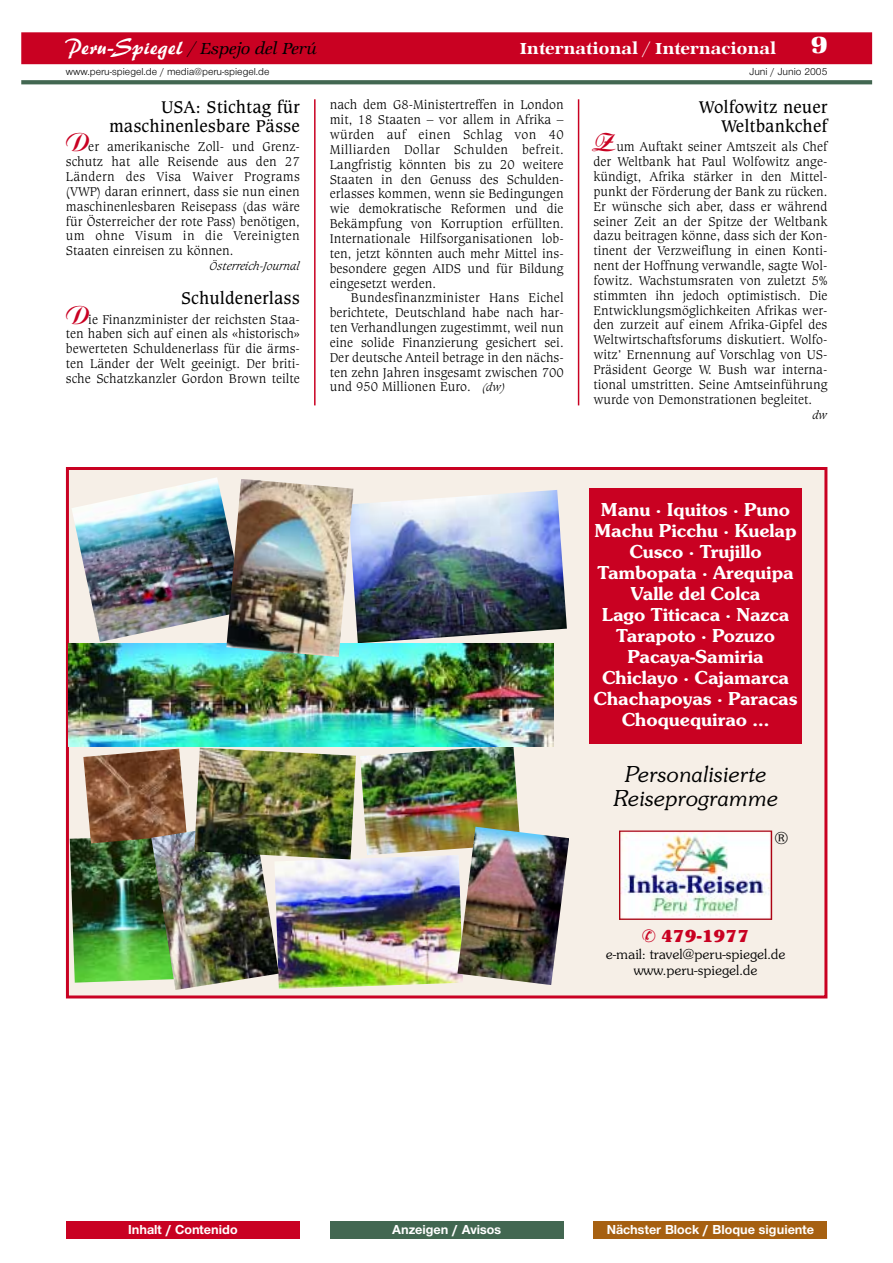
<style>
.page{position:relative;width:893px;height:1263px;background:#fff}
.page>*{position:absolute;margin:0;border:0;box-sizing:border-box;transform-origin:0 0}
.t1{font:italic 300 24px/24px "Souvenir Itc T";color:#000;text-align:center}
.t2{font:800 24px "Zapf International Itc T";color:#fff}
.t3{font:600 19.5px/21px "Souvenir Itc T";color:#fff;text-align:center}
.t4{font:18px/19.5px "Caxton BT";color:#000;text-align:right}
.t5{font:700 18px "Souvenir Itc T";color:#c90122}
.t6{font:300 18px "Souvenir Itc T";color:#000}
.t7{font:600 16.5px "Zapf International Itc T";color:#fff}
.t8{font:italic 500 16.5px "Zapf International Itc T";color:#000}
.t9{font:300 15px/16.5px "Souvenir Itc T";color:#000;text-align:center}
.t10{font:300 13.5px/14.9px "Caxton BT";color:#000;text-align:justify}
.t11{font:700 13.5px "Nimbus Sans Novus T";color:#fff}
.t12{font:italic 300 12px "Caxton BT";color:#000}
.t13{font:10.5px "Nimbus Sans Novus T";color:#000}
.s1{font-family:"Brush 445 BT";font-weight:400;font-style:normal;font-size:21px;color:#fff}
.s2{font-family:"Aritus D";font-weight:700;font-size:27px;color:#c90122}
.s3{font-style:italic;font-size:12px}
</style>
<div class="page">
<div style="left:21px;top:32px;width:851px;height:32px;background:#c90122"></div>
<svg style="left:21px;top:80px;width:851px;height:4px;fill:#426751"></svg>
<hr style="left:314px;top:99px;width:1px;height:306px;background:#c90122">
<hr style="left:578px;top:99px;width:1px;height:306px;background:#c90122">
<div style="left:66px;top:1222px;width:234px;height:17px;background:#c90122"></div>
<div style="left:330px;top:1222px;width:233px;height:17px;background:#426751"></div>
<div style="left:593px;top:1222px;width:234px;height:17px;background:#a66011"></div>
<div style="left:67px;top:469px;width:759px;height:528px;background:#f6efe7"></div>
<div style="left:66px;top:467px;width:761px;height:531px;border:3px solid #c90122"></div>
<div style="left:589px;top:488px;width:212px;height:255px;background:#c90122"></div>
<img style="left:72px;top:477px;width:154px;height:165px">
<img style="left:360px;top:746px;width:160px;height:109px">
<img style="left:353px;top:490px;width:214px;height:153px">
<img style="left:279px;top:855px;width:178px;height:134px">
<img style="left:70px;top:838px;width:81px;height:145px">
<img style="left:83px;top:749px;width:103px;height:94px">
<img style="left:457px;top:827px;width:112px;height:158px">
<img style="left:151px;top:821px;width:128px;height:169px">
<img style="left:69px;top:643px;width:485px;height:103px">
<img style="left:226px;top:479px;width:127px;height:178px">
<img style="left:194px;top:748px;width:162px;height:111px">
<img style="left:621px;top:833px;width:149px;height:85px">
<div style="left:619px;top:831px;width:153px;height:89px;border:1px solid #ac0212"></div>
<h1 class="t2" style="left:811px;top:34px;width:18px">9</h1>
<p class="t8" style="left:66px;top:41px;width:252px"><span class="s1">Peru-Spiegel</span> / Espejo del Perú</p>
<p class="t7" style="left:519px;top:41px;width:258px">International / Internacional</p>
<p class="t13" style="left:66px;top:68px;width:205px">www.peru-spiegel.de / media@peru-spiegel.de</p>
<p class="t13" style="left:749px;top:68px;width:79px">Juni / Junio 2005</p>
<h3 class="t4" style="left:109px;top:98px;width:192px">USA: Stichtag für maschinenlesbare Pässe</h3>
<p class="t10" style="left:66px;top:140px;width:235px"><span class="s2">D</span>er amerikanische Zoll- und Grenz&shy;schutz hat alle Reisende aus den 27<br>Ländern des Visa Waiver Programs (VWP) daran erinnert, dass sie nun einen maschinenlesbaren Reisepass (das wäre für Österreicher der rote Pass) benötigen, um ohne Visum in die Vereinigten Staaten einreisen zu können.</p>
<p class="t12" style="left:210px;top:261px;width:91px">Österreich-Journal</p>
<h3 class="t4" style="left:181px;top:290px;width:120px">Schuldenerlass</h3>
<p class="t10" style="left:66px;top:313px;width:235px"><span class="s2">D</span>ie Finanzminister der reichsten Staa&shy;ten haben sich auf einen als «historisch» bewerteten Schuldenerlass für die ärms&shy;ten Länder der Welt geeinigt. Der briti&shy;sche Schatzkanzler Gordon Brown teilte</p>
<p class="t10" style="left:330px;top:98px;width:235px">nach dem G8-Ministertreffen in London mit, 18 Staaten – vor allem in Afrika – würden auf einen Schlag von 40<br>Milliarden Dollar Schulden befreit.<br>Langfristig könnten bis zu 20 weitere Staaten in den Genuss des Schulden&shy;erlasses kommen, wenn sie Bedingungen wie demokratische Reformen und die Bekämpfung von Korruption erfüllten.<br>Internationale Hilfsorganisationen lob&shy;ten, jetzt könnten auch mehr Mittel ins&shy;besondere gegen AIDS und für Bildung eingesetzt werden.</p>
<p class="t10" style="left:330px;top:292px;width:235px;text-indent:21px">Bundesfinanzminister Hans Eichel berichtete, Deutschland habe nach har&shy;ten Verhandlungen zugestimmt, weil nun eine solide Finanzierung gesichert sei.<br>Der deutsche Anteil betrage in den nächs&shy;ten zehn Jahren insgesamt zwischen 700 und 950 Millionen Euro. <span class="s3">(dw)</span></p>
<h3 class="t4" style="left:698px;top:98px;width:130px">Wolfowitz neuer<br>Weltbankchef</h3>
<p class="t10" style="left:593px;top:140px;width:235px"><span class="s2">Z</span>um Auftakt seiner Amtszeit als Chef der Weltbank hat Paul Wolfowitz ange&shy;kündigt, Afrika stärker in den Mittel&shy;punkt der Förderung der Bank zu rücken.<br>Er wünsche sich aber, dass er während seiner Zeit an der Spitze der Weltbank dazu beitragen könne, dass sich der Kon&shy;tinent der Verzweiflung in einen Konti&shy;nent der Hoffnung verwandle, sagte Wol&shy;fowitz. Wachstumsraten von zuletzt 5% stimmten ihn jedoch optimistisch. Die Entwicklungsmöglichkeiten Afrikas wer&shy;den zurzeit auf einem Afrika-Gipfel des Weltwirtschaftsforums diskutiert. Wolfo&shy;witz’ Ernennung auf Vorschlag von US-Präsident George W. Bush war interna&shy;tional umstritten. Seine Amtseinführung wurde von Demonstrationen begleitet.</p>
<p class="t12" style="left:812px;top:410px;width:16px">dw</p>
<h2 class="t3" style="left:593px;top:500px;width:205px">Manu · Iquitos · Puno<br>Machu Picchu · Kuelap<br>Cusco · Trujillo<br>Tambopata · Arequipa<br>Valle del Colca<br>Lago Titicaca · Nazca<br>Tarapoto · Pozuzo<br>Pacaya-Samiria<br>Chiclayo · Cajamarca<br>Chachapoyas · Paracas<br>Choquequirao ...</h2>
<h1 class="t1" style="left:613px;top:764px;width:166px">Personalisierte<br>Reiseprogramme</h1>
<h3 class="t6" style="left:774px;top:831px;width:15px">®</h3>
<h3 class="t5" style="left:642px;top:930px;width:109px">✆ 479-1977</h3>
<p class="t9" style="left:605px;top:947px;width:181px">e-mail: travel@peru-spiegel.de www.peru-spiegel.de</p>
<p class="t11" style="left:128px;top:1225px;width:111px">Inhalt / Contenido</p>
<p class="t11" style="left:392px;top:1225px;width:110px">Anzeigen / Avisos</p>
<p class="t11" style="left:606px;top:1225px;width:209px">Nächster Block / Bloque siguiente</p>
</div>
